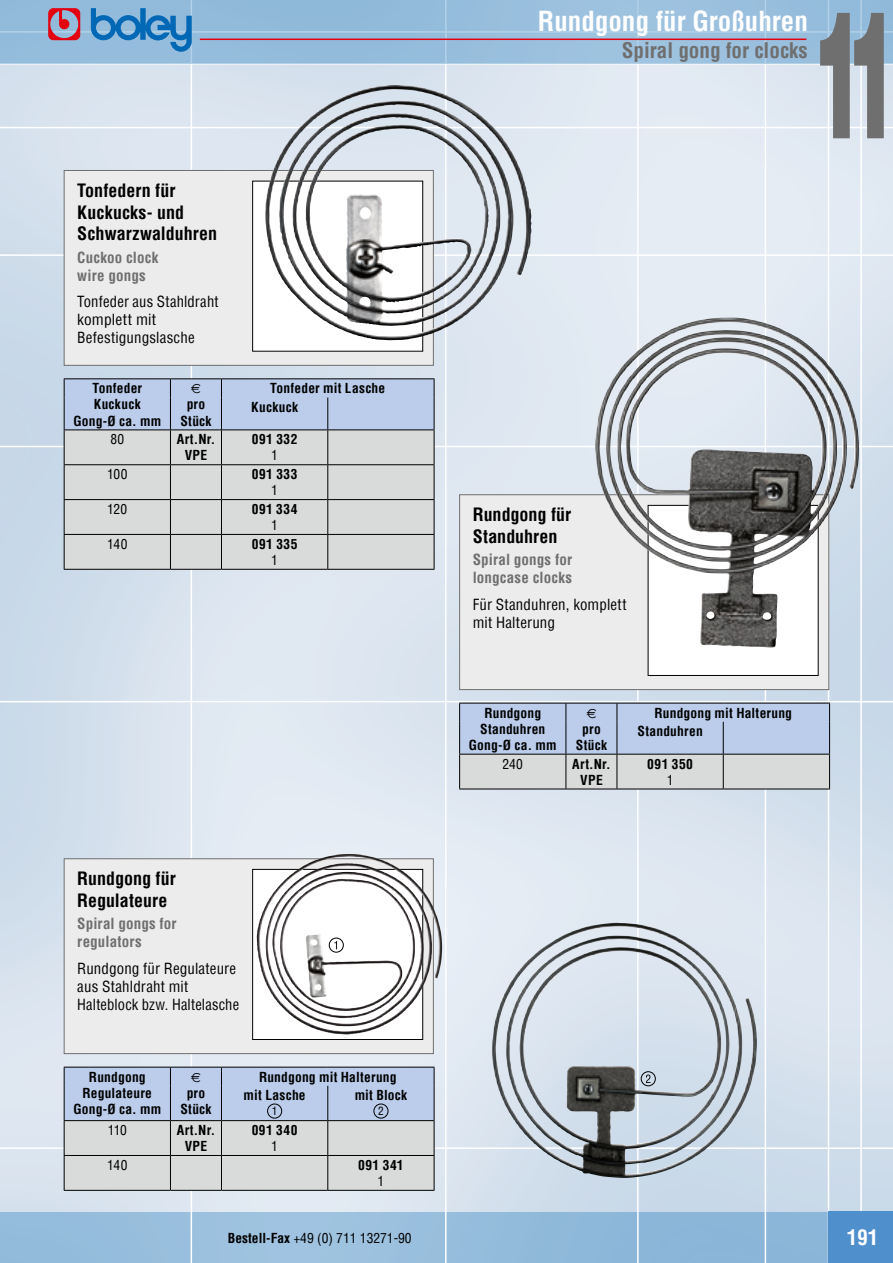
<style>
.page{position:relative;width:893px;height:1263px;background:#fff}
.page>*{position:absolute;margin:0;border:0;box-sizing:border-box;transform-origin:0 0}
.t1{font:900 180px "Helvetica";color:#6f6f6f;scale:.45 1}
.t2{font:700 condensed 27px "Helvetica";color:#fff}
.t3{font:700 condensed 21px "Helvetica";color:#6f6f6f}
.t4{font:700 condensed 21px "Helvetica";color:#fff}
.t5{font:700 condensed 18px/21.6px "Helvetica";color:#000}
.t6{font:condensed 15px/18px "Helvetica";letter-spacing:.01em;color:#000}
.t7{font:700 condensed 15px/18px "Helvetica";letter-spacing:.01em;color:#6f6f6f}
.t8{font:700 condensed 13.5px/16.2px "Helvetica";letter-spacing:.015em;color:#000;text-align:center}
.t9{font:condensed 13.5px "Helvetica";color:#000}
.t10{font:condensed 11.25px "Helvetica";color:#000}
.s1{font-weight:700}
</style>
<div class="page">
<img style="left:0;top:65px;width:893px;height:1147px">
<div style="left:0;top:1212px;width:892px;height:51px;background:#94bcdc"></div>
<hr style="left:860px;top:0;width:2px;height:1263px;background:#fff">
<hr style="left:191px;top:0;width:1px;height:1263px;background:#fff">
<hr style="left:445px;top:0;width:2px;height:1263px;background:#fff">
<hr style="left:637px;top:0;width:2px;height:1263px;background:#fff">
<hr style="left:765px;top:0;width:1px;height:1263px;background:#fff">
<hr style="left:828px;top:0;width:1px;height:1263px;background:#fff">
<hr style="left:0;top:127px;width:893px;height:1px;background:#fff">
<hr style="left:0;top:446px;width:893px;height:1px;background:#fff">
<hr style="left:0;top:254px;width:893px;height:2px;background:#fff">
<hr style="left:0;top:701px;width:893px;height:1px;background:#fff">
<hr style="left:0;top:1147px;width:893px;height:2px;background:#fff">
<div style="left:829px;top:1212px;width:64px;height:51px;background:#4f8fcc"></div>
<div style="left:0;top:0;width:893px;height:64px;background:#96bcdc"></div>
<svg style="left:48px;top:8px;width:32px;height:32px"></svg>
<svg style="left:91px;top:8px;width:101px;height:44px"></svg>
<hr style="left:200px;top:39px;width:606px;height:1px;background:#e3000f">
<img style="left:492px;top:923px;width:218px;height:255px">
<div style="left:65px;top:430px;width:369px;height:139px;background:#d9dada"></div>
<hr style="left:64px;top:430px;width:1px;height:34px;background:#000">
<hr style="left:170px;top:430px;width:1px;height:34px;background:#000">
<hr style="left:221px;top:430px;width:1px;height:34px;background:#000">
<hr style="left:327px;top:430px;width:1px;height:34px;background:#000">
<hr style="left:434px;top:430px;width:1px;height:34px;background:#000">
<hr style="left:64px;top:464px;width:106px;height:1px;background:#000">
<hr style="left:64px;top:465px;width:1px;height:34px;background:#000">
<hr style="left:170px;top:464px;width:51px;height:1px;background:#000">
<hr style="left:170px;top:465px;width:1px;height:34px;background:#000">
<hr style="left:221px;top:464px;width:107px;height:1px;background:#000">
<hr style="left:221px;top:465px;width:1px;height:34px;background:#000">
<hr style="left:328px;top:464px;width:106px;height:1px;background:#000">
<hr style="left:327px;top:465px;width:1px;height:34px;background:#000">
<hr style="left:434px;top:465px;width:1px;height:34px;background:#000">
<hr style="left:64px;top:499px;width:106px;height:1px;background:#000">
<hr style="left:64px;top:500px;width:1px;height:34px;background:#000">
<hr style="left:170px;top:499px;width:51px;height:1px;background:#000">
<hr style="left:170px;top:500px;width:1px;height:34px;background:#000">
<hr style="left:221px;top:499px;width:107px;height:1px;background:#000">
<hr style="left:221px;top:500px;width:1px;height:34px;background:#000">
<hr style="left:328px;top:499px;width:106px;height:1px;background:#000">
<hr style="left:327px;top:500px;width:1px;height:34px;background:#000">
<hr style="left:434px;top:500px;width:1px;height:34px;background:#000">
<hr style="left:64px;top:534px;width:106px;height:1px;background:#000">
<hr style="left:64px;top:535px;width:1px;height:34px;background:#000">
<hr style="left:170px;top:534px;width:51px;height:1px;background:#000">
<hr style="left:170px;top:535px;width:1px;height:34px;background:#000">
<hr style="left:221px;top:534px;width:107px;height:1px;background:#000">
<hr style="left:221px;top:535px;width:1px;height:34px;background:#000">
<hr style="left:328px;top:534px;width:106px;height:1px;background:#000">
<hr style="left:327px;top:535px;width:1px;height:34px;background:#000">
<hr style="left:434px;top:535px;width:1px;height:34px;background:#000">
<hr style="left:64px;top:569px;width:106px;height:1px;background:#000">
<hr style="left:170px;top:569px;width:51px;height:1px;background:#000">
<hr style="left:221px;top:569px;width:107px;height:1px;background:#000">
<hr style="left:328px;top:569px;width:106px;height:1px;background:#000">
<hr style="left:170px;top:378px;width:51px;height:1px;background:#000">
<hr style="left:64px;top:378px;width:106px;height:1px;background:#000">
<hr style="left:221px;top:378px;width:107px;height:1px;background:#000">
<hr style="left:328px;top:378px;width:106px;height:1px;background:#000">
<div style="left:64px;top:379px;width:371px;height:51px;background:#bbcdeb"></div>
<hr style="left:459px;top:789px;width:107px;height:1px;background:#000">
<hr style="left:566px;top:789px;width:51px;height:1px;background:#000">
<hr style="left:617px;top:789px;width:106px;height:1px;background:#000">
<hr style="left:723px;top:789px;width:107px;height:1px;background:#000">
<svg style="left:459px;top:703px;width:371px;height:86px;background:#bfc9da"></svg>
<hr style="left:64px;top:1190px;width:106px;height:1px;background:#000">
<hr style="left:170px;top:1190px;width:51px;height:1px;background:#000">
<hr style="left:221px;top:1190px;width:107px;height:1px;background:#000">
<hr style="left:328px;top:1190px;width:106px;height:1px;background:#000">
<svg style="left:64px;top:1067px;width:371px;height:123px;background:#c4ccd9"></svg>
<div style="left:267px;top:1103px;width:15px;height:15px;border:1px solid #000;border-radius:50%"></div>
<div style="left:373px;top:1103px;width:15px;height:15px;border:1px solid #000;border-radius:50%"></div>
<div style="left:64px;top:170px;width:369px;height:195px;background:#ececec"></div>
<div style="left:64px;top:170px;width:370px;height:196px;border:1px solid #6f6f6f"></div>
<div style="left:253px;top:181px;width:170px;height:170px;background:#fff"></div>
<div style="left:252px;top:181px;width:171px;height:171px;border:1px solid #000"></div>
<div style="left:460px;top:495px;width:369px;height:195px;background:#ececec"></div>
<div style="left:459px;top:494px;width:370px;height:196px;border:1px solid #6f6f6f"></div>
<div style="left:648px;top:505px;width:170px;height:170px;background:#fff"></div>
<div style="left:64px;top:859px;width:369px;height:195px;background:#ececec"></div>
<div style="left:64px;top:858px;width:370px;height:196px;border:1px solid #6f6f6f"></div>
<svg style="left:254px;top:871px;width:167px;height:167px;background:#e5e5e5"></svg>
<div style="left:252px;top:869px;width:171px;height:171px;border:1px solid #000"></div>
<div style="left:641px;top:1071px;width:15px;height:15px;border:1px solid #000;border-radius:50%"></div>
<svg style="left:646px;top:1074px;width:4px;height:9px"></svg>
<div style="left:329px;top:938px;width:15px;height:14px;border:1px solid #000;border-radius:50%"></div>
<img style="left:265px;top:85px;width:128px;height:254px">
<img style="left:257px;top:854px;width:82px;height:172px">
<img style="left:595px;top:318px;width:254px;height:329px">
<h3 class="t5" style="left:77px;top:179px;width:141px">Tonfedern für<br>Kuckucks- und<br>Schwarzwalduhren</h3>
<p class="t7" style="left:77px;top:248px;width:83px">Cuckoo clock wire gongs</p>
<p class="t6" style="left:77px;top:292px;width:143px">Tonfeder aus Stahldraht komplett mit<br>Befestigungslasche</p>
<p class="t8" style="left:73px;top:380px;width:89px">Tonfeder<br>Kuckuck<br>Gong-Ø ca. mm</p>
<p class="t8" style="left:180px;top:380px;width:33px">€ pro<br>Stück</p>
<p class="t8" style="left:251px;top:379px;width:136px;line-height:18.6px;text-align:left;text-indent:19px">Tonfeder mit Lasche<br>Kuckuck</p>
<p class="t9" style="left:110px;top:431px;width:15px">80</p>
<p class="t8" style="left:177px;top:431px;width:40px">Art.Nr.<br>VPE</p>
<p class="t8" style="left:252px;top:431px;width:47px">091 332</p>
<p class="t9" style="left:271px;top:447px;width:8px">1</p>
<p class="t9" style="left:107px;top:465px;width:22px">100</p>
<p class="t8" style="left:252px;top:466px;width:47px">091 333</p>
<p class="t9" style="left:271px;top:482px;width:8px">1</p>
<p class="t9" style="left:107px;top:500px;width:22px">120</p>
<p class="t8" style="left:252px;top:501px;width:47px">091 334</p>
<p class="t9" style="left:271px;top:516px;width:8px">1</p>
<p class="t9" style="left:107px;top:535px;width:22px">140</p>
<p class="t8" style="left:252px;top:535px;width:47px">091 335</p>
<p class="t9" style="left:271px;top:551px;width:8px">1</p>
<h3 class="t5" style="left:77px;top:867px;width:100px">Rundgong für<br>Regulateure</h3>
<p class="t7" style="left:77px;top:914px;width:101px">Spiral gongs for regulators</p>
<p class="t6" style="left:77px;top:959px;width:163px">Rundgong für Regulateure aus Stahldraht mit<br>Halteblock bzw. Haltelasche</p>
<p class="t8" style="left:73px;top:1068px;width:89px">Rundgong<br>Regulateure<br>Gong-Ø ca. mm</p>
<p class="t8" style="left:180px;top:1068px;width:33px">€ pro<br>Stück</p>
<p class="t8" style="left:244px;top:1067px;width:154px;line-height:18.6px;text-align:left;text-indent:15px">Rundgong mit Halterung mit Lasche</p>
<p class="t8" style="left:355px;top:1087px;width:54px">mit Block</p>
<p class="t10" style="left:378px;top:1104px;width:7px">2</p>
<p class="t10" style="left:272px;top:1104px;width:7px">1</p>
<p class="t9" style="left:108px;top:1121px;width:21px">110</p>
<p class="t8" style="left:177px;top:1122px;width:40px">Art.Nr.<br>VPE</p>
<p class="t8" style="left:252px;top:1122px;width:47px">091 340</p>
<p class="t9" style="left:271px;top:1137px;width:8px">1</p>
<p class="t9" style="left:107px;top:1156px;width:22px">140</p>
<p class="t8" style="left:358px;top:1156px;width:47px">091 341</p>
<p class="t9" style="left:378px;top:1172px;width:8px">1</p>
<h2 class="t2" style="left:538px;top:4px;width:271px">Rundgong für Großuhren</h2>
<h3 class="t3" style="left:622px;top:37px;width:188px">Spiral gong for clocks</h3>
<h1 class="t1" style="left:813px;top:-34px;width:197px">11</h1>
<h3 class="t5" style="left:473px;top:504px;width:100px">Rundgong für<br>Standuhren</h3>
<p class="t7" style="left:473px;top:550px;width:101px">Spiral gongs for longcase clocks</p>
<p class="t6" style="left:473px;top:595px;width:155px">Für Standuhren, komplett mit Halterung</p>
<p class="t8" style="left:469px;top:704px;width:89px">Rundgong<br>Standuhren<br>Gong-Ø ca. mm</p>
<p class="t8" style="left:576px;top:704px;width:33px">€ pro<br>Stück</p>
<p class="t8" style="left:637px;top:703px;width:156px;line-height:18.6px;text-align:left;text-indent:17px">Rundgong mit Halterung<br>Standuhren</p>
<p class="t9" style="left:503px;top:755px;width:22px">240</p>
<p class="t8" style="left:572px;top:755px;width:40px">Art.Nr.<br>VPE</p>
<p class="t8" style="left:647px;top:755px;width:47px">091 350</p>
<p class="t9" style="left:667px;top:771px;width:8px">1</p>
<p class="t9" style="left:228px;top:1229px;width:185px"><span class="s1">Bestell-Fax</span> +49 (0) 711 13271-90</p>
<h3 class="t4" style="left:847px;top:1223px;width:33px">191</h3>
</div>
